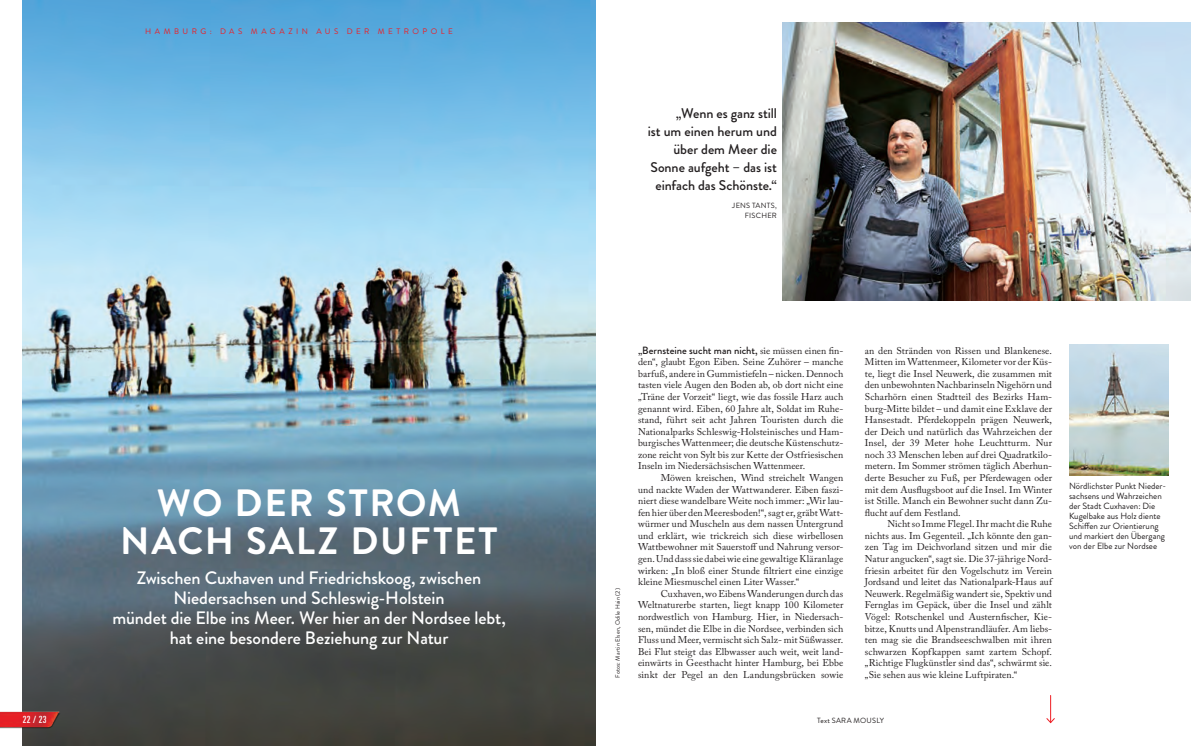
<style>
.page{position:relative;width:1191px;height:746px;background:#fff}
.page>*{position:absolute;margin:0;border:0;box-sizing:border-box;transform-origin:0 0}
.t1{font:700 38px/38px "Brandon Grotesque";letter-spacing:.045em;color:#fff;text-align:center}
.t2{font:500 18px/20px "Brandon Grotesque";letter-spacing:-.005em;color:#fff;text-align:center}
.t3{font:500 14px/18px "Brandon Grotesque";letter-spacing:-.005em;color:#231f20;text-align:right}
.t4{font:500 10.5px "Brandon Grotesque";color:#231f20}
.t5{font:ultra-condensed 10px "Univers LT";color:#fff}
.t6{font:9.8px "Adobe Caslon Pro";letter-spacing:.005em;color:#231f20}
.t7{font:9px/10px "Brandon Grotesque";color:#231f20}
.t8{font:8px "Brandon Grotesque";letter-spacing:.43em;color:#ee1d23}
.t9{font:7.5px/10px "Brandon Grotesque";letter-spacing:.03em;color:#231f20;text-align:right}
.t10{font:6.2px "Brandon Grotesque";letter-spacing:.02em;color:#231f20}
.s1{font-family:"Adobe Caslon Pro";font-weight:400;font-size:9.8px}
</style>
<div class="page">
<img style="left:23px;top:0;width:572px;height:746px">
<img style="left:782px;top:23px;width:409px;height:277px">
<img style="left:1069px;top:344px;width:99px;height:131px">
<img style="left:0;top:711px;width:62px;height:18px">
<svg style="left:1046px;top:695px;width:9px;height:29px"></svg>
<p class="t8" style="left:145px;top:26px;width:309px">HAMBURG: DAS MAGAZIN AUS DER METROPOLE</p>
<p class="t5" style="left:23px;top:714px;width:25px">22 / 23</p>
<p class="t1" style="left:120px;top:484px;width:379px">WO DER STROM<br>NACH SALZ DUFTET</p>
<p class="t2" style="left:112px;top:568px;width:395px">Zwischen Cuxhaven und Friedrichskoog, zwischen Niedersachsen und Schleswig-Holstein<br>mündet die Elbe ins Meer. Wer hier an der Nordsee lebt, hat eine besondere Beziehung zur Natur</p>
<p class="t3" style="left:648px;top:104px;width:130px">„Wenn es ganz still<br>ist um einen herum und über dem Meer die<br>Sonne aufgeht – das ist einfach das Schönste.“</p>
<p class="t9" style="left:732px;top:201px;width:46px">JENS TANTS,<br>FISCHER</p>
<p class="t10" style="left:613px;top:677px;width:91px;rotate:-90deg">Fotos: Martin Elsen, Odile Hain (2)</p>
<p class="t4" style="left:638px;top:343px;width:207px">„Bernsteine sucht man nicht, <span class="s1">sie müssen einen fin-</span></p>
<p class="t6" style="left:638px;top:356px;width:207px">den“, glaubt Egon Eiben. Seine Zuhörer – manche</p>
<p class="t6" style="left:638px;top:367px;width:207px">barfuß, andere in Gummistiefeln – nicken. Dennoch</p>
<p class="t6" style="left:638px;top:379px;width:207px">tasten viele Augen den Boden ab, ob dort nicht eine</p>
<p class="t6" style="left:638px;top:391px;width:207px">„Träne der Vorzeit“ liegt, wie das fossile Harz auch</p>
<p class="t6" style="left:638px;top:402px;width:207px">genannt wird. Eiben, 60 Jahre alt, Soldat im Ruhe-</p>
<p class="t6" style="left:638px;top:414px;width:207px">stand, führt seit acht Jahren Touristen durch die</p>
<p class="t6" style="left:638px;top:425px;width:207px">Nationalparks Schleswig-Holsteinisches und Ham-</p>
<p class="t6" style="left:638px;top:437px;width:207px">burgisches Wattenmeer; die deutsche Küstenschutz-</p>
<p class="t6" style="left:638px;top:448px;width:207px">zone reicht von Sylt bis zur Kette der Ostfriesischen</p>
<p class="t6" style="left:638px;top:460px;width:169px">Inseln im Niedersächsischen Wattenmeer.</p>
<p class="t6" style="left:660px;top:472px;width:184px">Möwen kreischen, Wind streichelt Wangen</p>
<p class="t6" style="left:638px;top:483px;width:207px">und nackte Waden der Wattwanderer. Eiben faszi-</p>
<p class="t6" style="left:638px;top:495px;width:207px">niert diese wandelbare Weite noch immer: „Wir lau-</p>
<p class="t6" style="left:638px;top:506px;width:207px">fen hier über den Meeresboden!“, sagt er, gräbt Watt-</p>
<p class="t6" style="left:638px;top:518px;width:207px">würmer und Muscheln aus dem nassen Untergrund</p>
<p class="t6" style="left:638px;top:529px;width:207px">und erklärt, wie trickreich sich diese wirbellosen</p>
<p class="t6" style="left:638px;top:541px;width:207px">Wattbewohner mit Sauerstoff und Nahrung versor-</p>
<p class="t6" style="left:638px;top:553px;width:207px">gen. Und dass sie dabei wie eine gewaltige Kläranlage</p>
<p class="t6" style="left:638px;top:564px;width:207px">wirken: „In bloß einer Stunde filtriert eine einzige</p>
<p class="t6" style="left:638px;top:576px;width:163px">kleine Miesmuschel einen Liter Wasser.“</p>
<p class="t6" style="left:660px;top:587px;width:184px">Cuxhaven, wo Eibens Wanderungen durch das</p>
<p class="t6" style="left:638px;top:599px;width:207px">Weltnaturerbe starten, liegt knapp 100 Kilometer</p>
<p class="t6" style="left:638px;top:610px;width:207px">nordwestlich von Hamburg. Hier, in Niedersach-</p>
<p class="t6" style="left:638px;top:622px;width:207px">sen, mündet die Elbe in die Nordsee, verbinden sich</p>
<p class="t6" style="left:638px;top:634px;width:207px">Fluss und Meer, vermischt sich Salz- mit Süßwasser.</p>
<p class="t6" style="left:638px;top:645px;width:207px">Bei Flut steigt das Elbwasser auch weit, weit land-</p>
<p class="t6" style="left:638px;top:657px;width:207px">einwärts in Geesthacht hinter Hamburg, bei Ebbe</p>
<p class="t6" style="left:638px;top:668px;width:207px">sinkt der Pegel an den Landungsbrücken sowie</p>
<p class="t9" style="left:817px;top:715px;width:68px">Text SARA MOUSLY</p>
<p class="t6" style="left:865px;top:344px;width:189px">an den Stränden von Rissen und Blankenese.</p>
<p class="t6" style="left:865px;top:356px;width:189px">Mitten im Wattenmeer, Kilometer vor der Küs-</p>
<p class="t6" style="left:865px;top:367px;width:189px">te, liegt die Insel Neuwerk, die zusammen mit</p>
<p class="t6" style="left:865px;top:379px;width:189px">den unbewohnten Nachbarinseln Nigehörn und</p>
<p class="t6" style="left:865px;top:391px;width:189px">Scharhörn einen Stadtteil des Bezirks Ham-</p>
<p class="t6" style="left:865px;top:402px;width:189px">burg-Mitte bildet – und damit eine Exklave der</p>
<p class="t6" style="left:865px;top:414px;width:189px">Hansestadt. Pferdekoppeln prägen Neuwerk,</p>
<p class="t6" style="left:865px;top:425px;width:189px">der Deich und natürlich das Wahrzeichen der</p>
<p class="t6" style="left:865px;top:437px;width:189px">Insel, der 39 Meter hohe Leuchtturm. Nur</p>
<p class="t6" style="left:865px;top:448px;width:189px">noch 33 Menschen leben auf drei Quadratkilo-</p>
<p class="t6" style="left:865px;top:460px;width:189px">metern. Im Sommer strömen täglich Aberhun-</p>
<p class="t6" style="left:865px;top:472px;width:189px">derte Besucher zu Fuß, per Pferdewagen oder</p>
<p class="t6" style="left:865px;top:483px;width:189px">mit dem Ausflugsboot auf die Insel. Im Winter</p>
<p class="t6" style="left:865px;top:495px;width:189px">ist Stille. Manch ein Bewohner sucht dann Zu-</p>
<p class="t6" style="left:865px;top:506px;width:97px">flucht auf dem Festland.</p>
<p class="t6" style="left:887px;top:518px;width:166px">Nicht so Imme Flegel. Ihr macht die Ruhe</p>
<p class="t6" style="left:865px;top:529px;width:189px">nichts aus. Im Gegenteil. „Ich könnte den gan-</p>
<p class="t6" style="left:865px;top:541px;width:189px">zen Tag im Deichvorland sitzen und mir die</p>
<p class="t6" style="left:865px;top:553px;width:189px">Natur angucken“, sagt sie. Die 37-jährige Nord-</p>
<p class="t6" style="left:865px;top:564px;width:189px">friesin arbeitet für den Vogelschutz im Verein</p>
<p class="t6" style="left:865px;top:576px;width:189px">Jordsand und leitet das Nationalpark-Haus auf</p>
<p class="t6" style="left:865px;top:587px;width:189px">Neuwerk. Regelmäßig wandert sie, Spektiv und</p>
<p class="t6" style="left:865px;top:599px;width:189px">Fernglas im Gepäck, über die Insel und zählt</p>
<p class="t6" style="left:865px;top:610px;width:189px">Vögel: Rotschenkel und Austernfischer, Kie-</p>
<p class="t6" style="left:865px;top:622px;width:189px">bitze, Knutts und Alpenstrandläufer. Am liebs-</p>
<p class="t6" style="left:865px;top:634px;width:189px">ten mag sie die Brandseeschwalben mit ihren</p>
<p class="t6" style="left:865px;top:645px;width:189px">schwarzen Kopfkappen samt zartem Schopf.</p>
<p class="t6" style="left:865px;top:657px;width:189px">„Richtige Flugkünstler sind das“, schwärmt sie.</p>
<p class="t6" style="left:865px;top:668px;width:154px">„Sie sehen aus wie kleine Luftpiraten.“</p>
<p class="t7" style="left:1069px;top:480px;width:99px">Nördlichster Punkt Nieder&shy;sachsens und Wahrzeichen der Stadt Cuxhaven: Die<br>Kugelbake aus Holz diente<br>Schiffen zur Orientierung und markiert den Übergang von der Elbe zur Nordsee</p>
</div>
